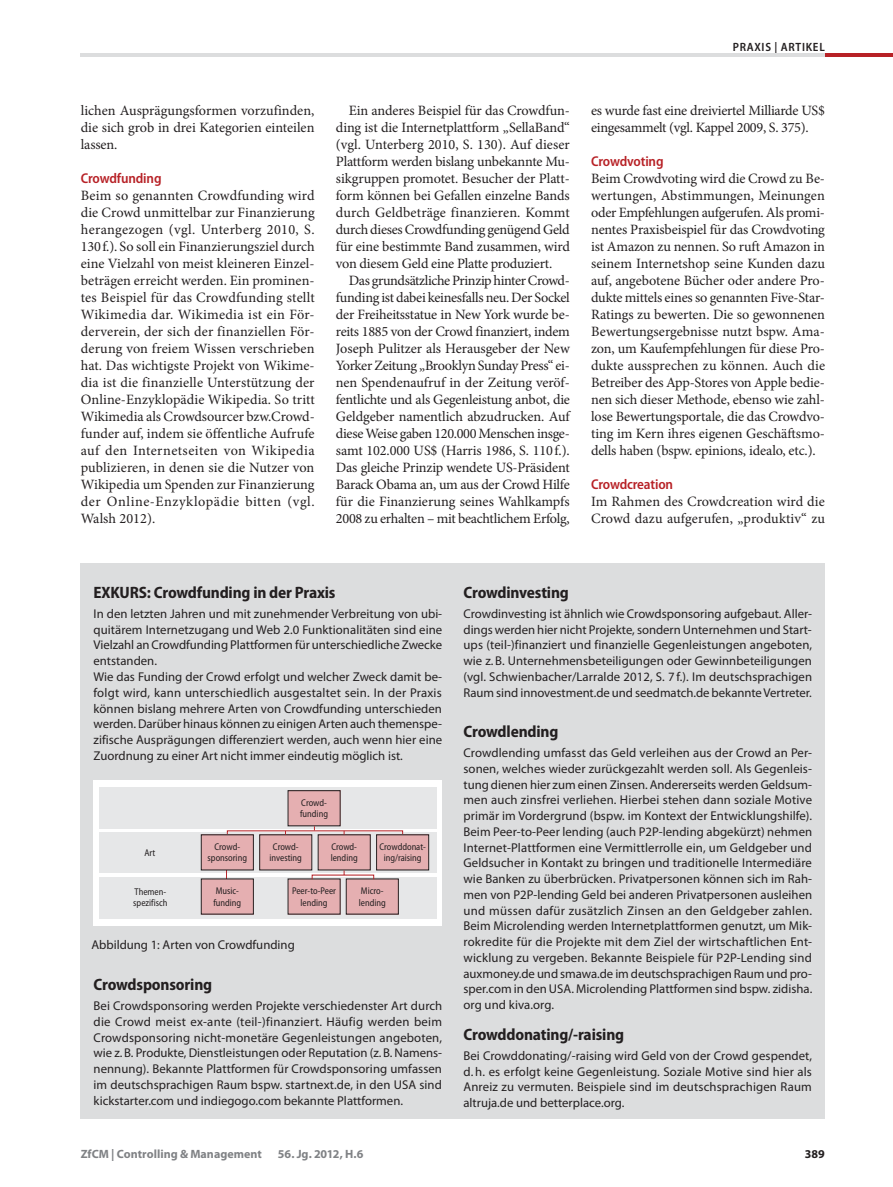
<style>
.page{position:relative;width:893px;height:1187px;background:#fff}
.page>*{position:absolute;margin:0;border:0;box-sizing:border-box;transform-origin:0 0}
.t1{font:700 semi-condensed 16.5px "Myriad Pro";letter-spacing:-.01em;color:#231f20}
.t2{font:14.25px/17px "Minion Pro";letter-spacing:-.01em;color:#231f20;text-align:justify}
.t3{font:600 semi-condensed 14.25px "Myriad Pro";letter-spacing:-.01em;color:#b72126}
.t4{font:12.75px/15.8px "Myriad Pro";color:#231f20;text-align:justify}
.t5{font:700 12px "Myriad Pro";color:#808285}
.t6{font:600 semi-condensed 12px "Myriad Pro";letter-spacing:.06em;color:#231f20}
.t7{font:700 12px "Myriad Pro";color:#231f20}
.t8{font:semi-condensed 9.9px/11.4px "Myriad Pro";color:#231f20;scale:.93 1}
</style>
<div class="page">
<hr style="left:81px;top:53px;width:744px;height:4px;background:#dcddde">
<hr style="left:825px;top:53px;width:68px;height:4px;background:#b72126">
<div style="left:81px;top:563px;width:744px;height:555px;background:#dcddde"></div>
<svg style="left:94px;top:780px;width:348px;height:145px;background:#faf5f5"></svg>
<div style="left:99px;top:786px;width:337px;height:42px;background:#e6e7e8"></div>
<div style="left:99px;top:876px;width:337px;height:42px;background:#e6e7e8"></div>
<div style="left:99px;top:832px;width:338px;height:41px;background:#e6e7e8"></div>
<div style="left:288px;top:878px;width:52px;height:36px;background:#e5afb1"></div>
<div style="left:346px;top:878px;width:52px;height:36px;background:#e5afb1"></div>
<div style="left:346px;top:878px;width:53px;height:36px;border:1px solid #231f20"></div>
<div style="left:288px;top:790px;width:52px;height:35px;background:#e5afb1"></div>
<div style="left:288px;top:790px;width:53px;height:36px;border:1px solid #231f20"></div>
<div style="left:318px;top:834px;width:52px;height:35px;background:#e5afb1"></div>
<div style="left:318px;top:834px;width:53px;height:36px;border:1px solid #231f20"></div>
<div style="left:377px;top:834px;width:52px;height:35px;background:#e5afb1"></div>
<div style="left:376px;top:834px;width:53px;height:36px;border:1px solid #231f20"></div>
<div style="left:260px;top:834px;width:52px;height:35px;background:#e5afb1"></div>
<div style="left:259px;top:834px;width:53px;height:36px;border:1px solid #231f20"></div>
<div style="left:201px;top:834px;width:52px;height:35px;background:#e5afb1"></div>
<div style="left:201px;top:834px;width:53px;height:36px;border:1px solid #231f20"></div>
<div style="left:201px;top:878px;width:52px;height:36px;background:#e5afb1"></div>
<div style="left:201px;top:878px;width:53px;height:36px;border:1px solid #231f20"></div>
<p class="t2" style="left:81px;top:102px;width:235px">lichen Ausprägungsformen vorzufinden, die sich grob in drei Kategorien einteilen lassen.</p>
<p class="t3" style="left:81px;top:170px;width:82px">Crowdfunding</p>
<p class="t2" style="left:81px;top:187px;width:236px">Beim so genannten Crowdfunding wird die Crowd unmittelbar zur Finanzierung herangezogen (vgl. Unterberg 2010, S.<br>130f.). So soll ein Finanzierungsziel durch eine Vielzahl von meist kleineren Einzel&shy;beträgen erreicht werden. Ein prominen&shy;tes Beispiel für das Crowdfunding stellt Wikimedia dar. Wikimedia ist ein För&shy;derverein, der sich der finanziellen För&shy;derung von freiem Wissen verschrieben hat. Das wichtigste Projekt von Wikime&shy;dia ist die finanzielle Unterstützung der Online-Enzyklopädie Wikipedia. So tritt Wikimedia als Crowdsourcer bzw.Crowd&shy;funder auf, indem sie öffentliche Aufrufe auf den Internetseiten von Wikipedia publizieren, in denen sie die Nutzer von Wikipedia um Spenden zur Finanzierung der Online-Enzyklopädie bitten (vgl.<br>Walsh 2012).</p>
<p class="t6" style="left:733px;top:40px;width:94px">PRAXIS | ARTIKEL</p>
<p class="t2" style="left:336px;top:102px;width:235px;text-indent:13px">Ein anderes Beispiel für das Crowdfun&shy;ding ist die Internetplattform „SellaBand“ (vgl. Unterberg 2010, S. 130). Auf dieser Plattform werden bislang unbekannte Mu&shy;sikgruppen promotet. Besucher der Platt&shy;form können bei Gefallen einzelne Bands durch Geldbeträge finanzieren. Kommt durch dieses Crowdfunding genügend Geld für eine bestimmte Band zusammen, wird von diesem Geld eine Platte produziert.</p>
<p class="t2" style="left:336px;top:272px;width:236px;text-indent:13px">Das grundsätzliche Prinzip hinter Crowd&shy;funding ist dabei keinesfalls neu. Der Sockel der Freiheitsstatue in New York wurde be&shy;reits 1885 von der Crowd finanziert, indem Joseph Pulitzer als Herausgeber der New Yorker Zeitung „Brooklyn Sunday Press“ ei&shy;nen Spendenaufruf in der Zeitung veröf&shy;fentlichte und als Gegenleistung anbot, die Geldgeber namentlich abzudrucken. Auf diese Weise gaben 120.000 Menschen insge&shy;samt 102.000 US$ (Harris 1986, S. 110f.).<br>Das gleiche Prinzip wendete US-Präsident Barack Obama an, um aus der Crowd Hilfe für die Finanzierung seines Wahlkampfs 2008 zu erhalten – mit beachtlichem Erfolg,</p>
<p class="t2" style="left:591px;top:102px;width:235px">es wurde fast eine dreiviertel Milliarde US$ eingesammelt (vgl. Kappel 2009, S. 375).</p>
<p class="t3" style="left:591px;top:153px;width:74px">Crowdvoting</p>
<p class="t2" style="left:591px;top:170px;width:235px;text-align:left">Beim Crowdvoting wird die Crowd zu Be&shy;wertungen, Abstimmungen, Meinungen oder Empfehlungen aufgerufen. Als promi&shy;nentes Praxisbeispiel für das Crowdvoting ist Amazon zu nennen. So ruft Amazon in seinem Internetshop seine Kunden dazu auf, angebotene Bücher oder andere Pro&shy;dukte mittels eines so genannten Five-Star-Ratings zu bewerten. Die so gewonnenen Bewertungsergebnisse nutzt bspw. Ama&shy;zon, um Kaufempfehlungen für diese Pro&shy;dukte aussprechen zu können. Auch die Betreiber des App-Stores von Apple bedie&shy;nen sich dieser Methode, ebenso wie zahl&shy;lose Bewertungsportale, die das Crowdvo&shy;ting im Kern ihres eigenen Geschäftsmo&shy;dells haben (bspw. epinions, idealo, etc.).</p>
<p class="t3" style="left:591px;top:476px;width:84px">Crowdcreation</p>
<p class="t2" style="left:591px;top:493px;width:236px">Im Rahmen des Crowdcreation wird die<br>Crowd dazu aufgerufen, „produktiv“ zu</p>
<p class="t1" style="left:94px;top:583px;width:244px">EXKURS: Crowdfunding in der Praxis</p>
<p class="t4" style="left:94px;top:605px;width:350px;text-align:left">In den letzten Jahren und mit zunehmender Verbreitung von ubi&shy;quitärem Internetzugang und Web 2.0 Funktionalitäten sind eine Vielzahl an Crowdfunding Plattformen für unterschiedliche Zwecke entstanden.<br>Wie das Funding der Crowd erfolgt und welcher Zweck damit be&shy;folgt wird, kann unterschiedlich ausgestaltet sein. In der Praxis können bislang mehrere Arten von Crowdfunding unterschieden werden. Darüber hinaus können zu einigen Arten auch themenspe&shy;zifische Ausprägungen differenziert werden, auch wenn hier eine Zuordnung zu einer Art nicht immer eindeutig möglich ist.</p>
<p class="t8" style="left:300px;top:797px;width:31px">Crowd&shy;funding</p>
<p class="t8" style="left:208px;top:841px;width:44px;text-align:center">Crowd&shy;sponsoring</p>
<p class="t8" style="left:213px;top:885px;width:31px">Music&shy;funding</p>
<p class="t8" style="left:270px;top:841px;width:36px;text-align:center">Crowd&shy;investing</p>
<p class="t8" style="left:331px;top:841px;width:31px">Crowd&shy;lending</p>
<p class="t8" style="left:379px;top:841px;width:51px;text-align:center">Crowddonat&shy;ing/raising</p>
<p class="t8" style="left:144px;top:847px;width:13px">Art</p>
<p class="t8" style="left:133px;top:885px;width:38px">Themen&shy;spezifisch</p>
<p class="t4" style="left:91px;top:937px;width:205px">Abbildung 1: Arten von Crowdfunding</p>
<p class="t8" style="left:292px;top:885px;width:49px;text-align:center">Peer-to-Peer lending</p>
<p class="t8" style="left:359px;top:885px;width:31px">Micro&shy;lending</p>
<p class="t1" style="left:94px;top:975px;width:120px">Crowdsponsoring</p>
<p class="t4" style="left:94px;top:997px;width:350px">Bei Crowdsponsoring werden Projekte verschiedenster Art durch die Crowd meist ex-ante (teil‑)finanziert. Häufig werden beim Crowdsponsoring nicht-monetäre Gegenleistungen angeboten, wie z.B. Produkte, Dienstleistungen oder Reputation (z.B. Namens&shy;nennung). Bekannte Plattformen für Crowdsponsoring umfassen im deutschsprachigen Raum bspw. startnext.de, in den USA sind kickstarter.com und indiegogo.com bekannte Plattformen.</p>
<p class="t1" style="left:463px;top:583px;width:107px">Crowdinvesting</p>
<p class="t4" style="left:463px;top:605px;width:350px">Crowdinvesting ist ähnlich wie Crowdsponsoring aufgebaut. Aller&shy;dings werden hier nicht Projekte, sondern Unternehmen und Start&shy;ups (teil‑)finanziert und finanzielle Gegenleistungen angeboten, wie z.B. Unternehmensbeteiligungen oder Gewinnbeteiligungen (vgl. Schwienbacher/Larralde 2012, S. 7 f.). Im deutschsprachigen Raum sind innovestment.de und seedmatch.de bekannte Vertreter.</p>
<p class="t1" style="left:463px;top:722px;width:96px">Crowdlending</p>
<p class="t4" style="left:463px;top:744px;width:350px">Crowdlending umfasst das Geld verleihen aus der Crowd an Per&shy;sonen, welches wieder zurückgezahlt werden soll. Als Gegenleis&shy;tung dienen hier zum einen Zinsen. Andererseits werden Geldsum&shy;men auch zinsfrei verliehen. Hierbei stehen dann soziale Motive primär im Vordergrund (bspw. im Kontext der Entwicklungshilfe).<br>Beim Peer-to-Peer lending (auch P2P-lending abgekürzt) nehmen Internet-Plattformen eine Vermittlerrolle ein, um Geldgeber und Geldsucher in Kontakt zu bringen und traditionelle Intermediäre wie Banken zu überbrücken. Privatpersonen können sich im Rah&shy;men von P2P-lending Geld bei anderen Privatpersonen ausleihen und müssen dafür zusätzlich Zinsen an den Geldgeber zahlen.<br>Beim Microlending werden Internetplattformen genutzt, um Mik&shy;rokredite für die Projekte mit dem Ziel der wirtschaftlichen Ent&shy;wicklung zu vergeben. Bekannte Beispiele für P2P-Lending sind auxmoney.de und smawa.de im deutschsprachigen Raum und pro&shy;sper.com in den USA. Microlending Plattformen sind bspw. zidisha. org und kiva.org.</p>
<p class="t1" style="left:463px;top:1025px;width:162px">Crowddonating/-raising</p>
<p class="t4" style="left:463px;top:1047px;width:350px">Bei Crowddonating/-raising wird Geld von der Crowd gespendet, d. h. es erfolgt keine Gegenleistung. Soziale Motive sind hier als Anreiz zu vermuten. Beispiele sind im deutschsprachigen Raum altruja.de und betterplace.org.</p>
<p class="t5" style="left:81px;top:1145px;width:183px">ZfCM | Controlling &amp; Management</p>
<p class="t5" style="left:278px;top:1145px;width:87px">56. Jg. 2012, H.6</p>
<p class="t7" style="left:805px;top:1145px;width:21px">389</p>
</div>
